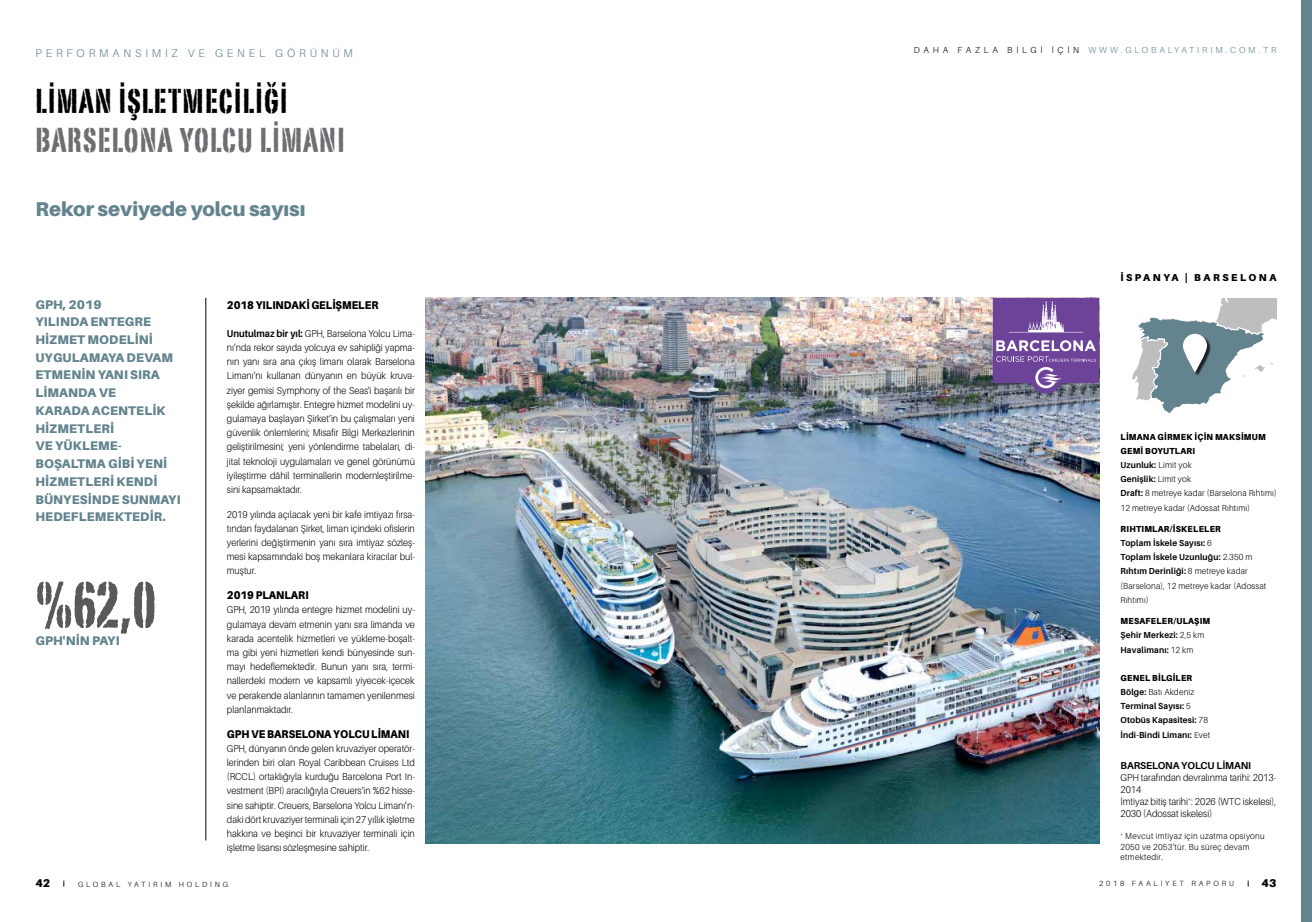
<style>
.page{position:relative;width:1312px;height:922px;background:#fff}
.page>*{position:absolute;margin:0;border:0;box-sizing:border-box;transform-origin:0 0}
.t1{font:63.75px "Portago ITC";color:#58595b}
.t2{font:33.75px "Portago ITC";letter-spacing:.04em;color:#6d6e71}
.t3{font:33.75px "Portago ITC";letter-spacing:.04em;color:#000}
.t4{font:900 20px "Aileron";color:#63848e}
.t5{font:900 12.5px/17.8px "Aileron";letter-spacing:.01em;color:#63848e}
.t6{font:900 11.25px "Aileron";color:#000;scale:.92 1}
.t7{font:300 11.25px "Aileron";letter-spacing:.34em;color:#63848e}
.t8{font:900 11.25px "Aileron";color:#000}
.t9{font:300 10px/14.1px "Aileron";color:#000;text-align:justify;scale:.92 1}
.t10{font:300 10px/12px "Aileron";color:#000;scale:.93 1}
.t11{font:700 10px "Aileron";letter-spacing:-.01em;color:#000}
.t12{font:900 10px "Aileron";letter-spacing:.25em;color:#000}
.t13{font:300 8.75px/14.1px "Aileron";letter-spacing:.02em;color:#000;scale:.95 1}
.t14{font:700 8.75px/14.1px "Aileron";letter-spacing:.02em;color:#000;scale:.95 1}
.t15{font:300 8.75px/10.5px "Aileron";letter-spacing:.04em;color:#000;scale:.93 1}
.t16{font:300 8.75px "Aileron";letter-spacing:.33em;color:#63848e}
.t17{font:300 7.5px "Aileron";letter-spacing:.38em;color:#000}
.s1{color:#000}
.s2{font-weight:700}
.s3{font-weight:900}
.s4{font-weight:300}
</style>
<div class="page">
<hr style="left:205px;top:298px;width:1px;height:542px;background:#000">
<img style="left:425px;top:298px;width:673px;height:545px">
<div style="left:1300px;top:0;width:11px;height:921px;background:#63848e"></div>
<svg style="left:1132px;top:298px;width:144px;height:115px"></svg>
<div style="left:1183px;top:334px;width:27px;height:42px;background:#000;opacity:.75"></div>
<svg style="left:1182px;top:334px;width:24px;height:38px"></svg>
<svg style="left:992px;top:298px;width:106px;height:95px"></svg>
<p class="t7" style="left:35px;top:47px;width:319px">PERFORMANSIMIZ VE GENEL GÖRÜNÜM</p>
<p class="t16" style="left:913px;top:45px;width:364px"><span class="s1">DAHA FAZLA BİLGİ İÇİN</span> WWW.GLOBALYATIRIM.COM.TR</p>
<h2 class="t3" style="left:35px;top:80px;width:253px">LİMAN İŞLETMECİLİĞİ</h2>
<h2 class="t2" style="left:35px;top:119px;width:310px">BARSELONA YOLCU LİMANI</h2>
<h3 class="t4" style="left:35px;top:198px;width:271px">Rekor seviyede yolcu sayısı</h3>
<p class="t5" style="left:35px;top:295px;width:147px">GPH, 2019<br>YILINDA ENTEGRE<br>HIZMET MODELINI<br>UYGULAMAYA DEVAM<br>ETMENIN YANI SIRA<br>LIMANDA VE<br>KARADA ACENTELIK<br>HIZMETLERI<br>VE YÜKLEME-<br>BOŞALTMA GIBI YENI<br>HIZMETLERI KENDI<br>BÜNYESINDE SUNMAYI<br>HEDEFLEMEKTEDIR.</p>
<p class="t6" style="left:227px;top:298px;width:166px">2018 YILINDAKİ GELİŞMELER</p>
<p class="t9" style="left:227px;top:326px;width:206px"><span class="s2">Unutulmaz bir yıl:</span> GPH, Barselona Yolcu Lima&shy;nı’nda rekor sayıda yolcuya ev sahipliği yapma&shy;nın yanı sıra ana çıkış limanı olarak Barselona Limanı’nı kullanan dünyanın en büyük kruva&shy;ziyer gemisi Symphony of the Seas'i başarılı bir şekilde ağırlamıştır. Entegre hizmet modelini uy&shy;gulamaya başlayan Şirket’in bu çalışmaları yeni güvenlik önlemlerini; Misafir Bilgi Merkezlerinin geliştirilmesini; yeni yönlendirme tabelaları, di&shy;jital teknoloji uygulamaları ve genel görünümü iyileştirme dâhil terminallerin modernleştirilme&shy;sini kapsamaktadır.</p>
<p class="t9" style="left:227px;top:507px;width:206px">2019 yılında açılacak yeni bir kafe imtiyazı fırsa&shy;tından faydalanan Şirket, liman içindeki ofislerin yerlerini değiştirmenin yanı sıra imtiyaz sözleş&shy;mesi kapsamındaki boş mekanlara kiracılar bul&shy;muştur.</p>
<p class="t6" style="left:227px;top:588px;width:90px">2019 PLANLARI</p>
<p class="t9" style="left:227px;top:603px;width:206px">GPH, 2019 yılında entegre hizmet modelini uy&shy;gulamaya devam etmenin yanı sıra limanda ve karada acentelik hizmetleri ve yükleme-boşalt&shy;ma gibi yeni hizmetleri kendi bünyesinde sun&shy;mayı hedeflemektedir. Bunun yanı sıra, termi&shy;nallerdeki modern ve kapsamlı yiyecek-içecek ve perakende alanlarının tamamen yenilenmesi planlanmaktadır.</p>
<p class="t6" style="left:227px;top:727px;width:200px">GPH VE BARSELONA YOLCU LİMANI</p>
<p class="t9" style="left:227px;top:741px;width:206px">GPH, dünyanın önde gelen kruvaziyer operatör&shy;lerinden biri olan Royal Caribbean Cruises Ltd (RCCL) ortaklığıyla kurduğu Barcelona Port In&shy;vestment (BPI) aracılığıyla Creuers’in %62 hisse&shy;sine sahiptir. Creuers, Barselona Yolcu Limanı’n&shy;daki dört kruvaziyer terminali için 27 yıllık işletme hakkına ve beşinci bir kruvaziyer terminali için işletme lisansı sözleşmesine sahiptir.</p>
<h1 class="t1" style="left:35px;top:565px;width:123px">%62,0</h1>
<p class="t5" style="left:35px;top:632px;width:86px">GPH'NİN PAYI</p>
<p class="t12" style="left:1120px;top:271px;width:157px">İSPANYA | BARSELONA</p>
<p class="t13" style="left:1120px;top:429px;width:166px"><span class="s3">LİMANA GİRMEK İÇİN MAKSİMUM<br>GEMİ BOYUTLARI<br></span><span class="s2">Uzunluk:</span> Limit yok<br><span class="s2">Genişlik:</span> Limit yok<br><span class="s2">Draft:</span> 8 metreye kadar (Barselona Rıhtımı)<br>12 metreye kadar (Adossat Rıhtımı)</p>
<p class="t13" style="left:1120px;top:522px;width:155px"><span class="s3">RIHTIMLAR/İSKELELER<br></span><span class="s2">Toplam İskele Sayısı:</span> 6<br><span class="s2">Toplam İskele Uzunluğu:</span> 2.350 m<br><span class="s2">Rıhtım Derinliği:</span> 8 metreye kadar (Barselona), 12 metreye kadar (Adossat<br>Rıhtımı)</p>
<p class="t14" style="left:1120px;top:614px;width:96px"><span class="s3">MESAFELER/ULAŞIM<br></span>Şehir Merkezi: <span class="s4">2,5 km<br></span>Havalimanı: <span class="s4">12 km</span></p>
<p class="t14" style="left:1120px;top:670px;width:96px"><span class="s3">GENEL BİLGİLER<br></span>Bölge: <span class="s4">Batı Akdeniz<br></span>Terminal Sayısı: <span class="s4">5<br></span>Otobüs Kapasitesi: <span class="s4">78<br></span>İndi-Bindi Limanı: <span class="s4">Evet</span></p>
<p class="t11" style="left:1120px;top:759px;width:132px">BARSELONA YOLCU LİMANI</p>
<p class="t10" style="left:1120px;top:771px;width:169px">GPH tarafından devralınma tarihi: 2013-<br>2014<br>İmtiyaz bitiş tarihi<sup>*</sup>: 2026 (WTC iskelesi),<br>2030 (Adossat iskelesi)</p>
<p class="t15" style="left:1120px;top:830px;width:157px"><sup>*</sup> Mevcut imtiyaz için uzatma opsiyonu<br>2050 ve 2053’tür. Bu süreç devam etmektedir.</p>
<p class="t8" style="left:35px;top:875px;width:16px">42</p>
<p class="t17" style="left:78px;top:879px;width:152px">GLOBAL YATIRIM HOLDİNG</p>
<p class="t17" style="left:1098px;top:878px;width:136px">2018 FAALİYET RAPORU</p>
<p class="t8" style="left:1260px;top:875px;width:17px">43</p>
</div>
